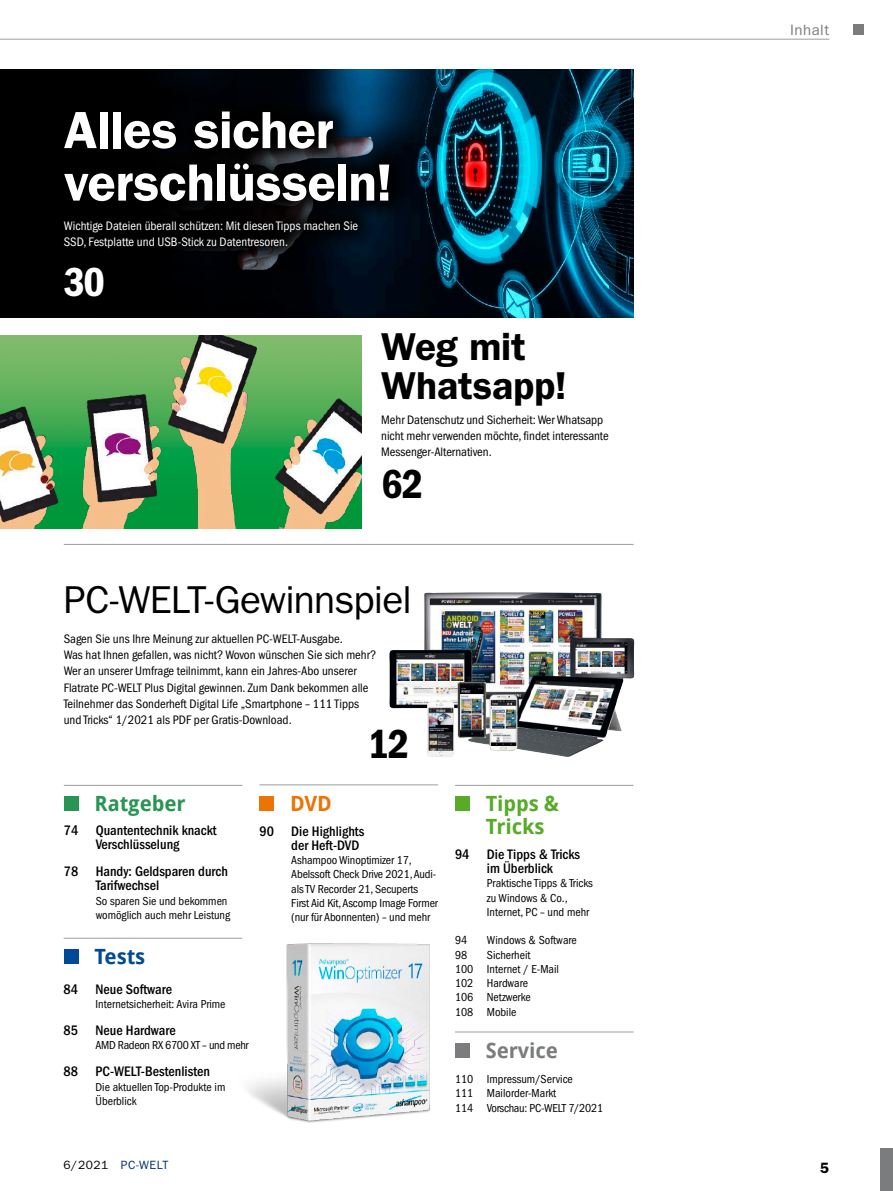
<style>
.page{position:relative;width:893px;height:1191px;background:#fff}
.page>*{position:absolute;margin:0;border:0;box-sizing:border-box;transform-origin:0 0}
.t1{font:600 52.5px/52.5px "ITC Franklin Gothic Std";letter-spacing:-.01em;color:#fff}
.t2{font:42px "ITC Franklin Gothic Std Dm Cd";color:#000}
.t3{font:42px "ITC Franklin Gothic Std Dm Cd";color:#fff}
.t4{font:39px "ITC Franklin Gothic Std";letter-spacing:-.025em;color:#000}
.t5{font:600 39px/39px "ITC Franklin Gothic Std";letter-spacing:-.005em;color:#000}
.t6{font:700 21px/22.5px "Droid Sans Pro";letter-spacing:-.005em;color:#57ab27}
.t7{font:700 21px "Droid Sans Pro";letter-spacing:-.005em;color:#289555}
.t8{font:700 21px "Droid Sans Pro";letter-spacing:-.005em;color:#7a7c7e}
.t9{font:700 21px "Droid Sans Pro";letter-spacing:-.005em;color:#004a98}
.t10{font:700 21px "Droid Sans Pro";color:#eb7404}
.t11{font:15px "ITC Franklin Gothic Std";letter-spacing:.035em;color:#7a7c7e}
.t12{font:600 15px "ITC Franklin Gothic Std";color:#000}
.t13{font:500 condensed 14.25px/14.2px "ITC Franklin Gothic Std";color:#000;text-align:center}
.t14{font:condensed 12.75px/16.2px "ITC Franklin Gothic Std";color:#000}
.t15{font:condensed 12.75px/16.2px "ITC Franklin Gothic Std";color:#fff}
.t16{font:condensed 12px/14.2px "ITC Franklin Gothic Std";color:#000}
.t17{font:condensed 12px "ITC Franklin Gothic Std";letter-spacing:-.025em;color:#000}
.t18{font:12px "ITC Franklin Gothic Std";letter-spacing:.04em;color:#00336d}
.s1{color:#000}
</style>
<div class="page">
<div style="left:880px;top:1148px;width:13px;height:43px;background:#7a7c7e"></div>
<div style="left:853px;top:24px;width:10px;height:11px;background:#7a7c7e"></div>
<hr style="left:0;top:39px;width:829px;height:1px;background:#9c9d9f">
<hr style="left:64px;top:544px;width:570px;height:1px;background:#9c9d9f">
<hr style="left:64px;top:785px;width:178px;height:1px;background:#9c9d9f">
<div style="left:64px;top:796px;width:15px;height:15px;background:#289555"></div>
<hr style="left:64px;top:937px;width:178px;height:1px;background:#9c9d9f">
<div style="left:64px;top:949px;width:15px;height:15px;background:#004a98"></div>
<hr style="left:455px;top:785px;width:179px;height:1px;background:#9c9d9f">
<div style="left:455px;top:796px;width:15px;height:15px;background:#57ab27"></div>
<hr style="left:455px;top:1031px;width:179px;height:1px;background:#9c9d9f">
<div style="left:455px;top:1043px;width:15px;height:14px;background:#7a7c7e"></div>
<hr style="left:259px;top:784px;width:179px;height:1px;background:#9c9d9f">
<div style="left:259px;top:795px;width:15px;height:15px;background:#eb7404"></div>
<img style="left:227px;top:937px;width:204px;height:186px">
<img style="left:389px;top:592px;width:245px;height:165px">
<div style="left:0;top:69px;width:634px;height:248px;background:#000"></div>
<img style="left:173px;top:69px;width:461px;height:248px">
<svg style="left:173px;top:87px;width:240px;height:184px"></svg>
<img style="left:0;top:335px;width:362px;height:194px">
<p class="t1" style="left:64px;top:104px;width:330px">Alles sicher verschlüsseln!</p>
<p class="t15" style="left:64px;top:217px;width:296px">Wichtige Dateien überall schützen: Mit diesen Tipps machen Sie<br>SSD, Festplatte und USB-Stick zu Datentresoren.</p>
<p class="t3" style="left:64px;top:258px;width:43px">30</p>
<p class="t5" style="left:381px;top:327px;width:187px">Weg mit<br>Whatsapp!</p>
<p class="t14" style="left:381px;top:411px;width:229px">Mehr Datenschutz und Sicherheit: Wer Whatsapp nicht mehr verwenden möchte, findet interessante<br>Messenger-Alternativen.</p>
<p class="t2" style="left:381px;top:460px;width:43px">62</p>
<p class="t4" style="left:64px;top:577px;width:349px">PC-WELT-Gewinnspiel</p>
<p class="t14" style="left:64px;top:631px;width:314px">Sagen Sie uns Ihre Meinung zur aktuellen PC-WELT-Ausgabe.<br>Was hat Ihnen gefallen, was nicht? Wovon wünschen Sie sich mehr?<br>Wer an unserer Umfrage teilnimmt, kann ein Jahres-Abo unserer Flatrate PC-WELT Plus Digital gewinnen. Zum Dank bekommen alle Teilnehmer das Sonderheft Digital Life „Smartphone – 111 Tipps und Tricks“ 1/2021 als PDF per Gratis-Download.</p>
<p class="t2" style="left:368px;top:720px;width:43px">12</p>
<p class="t7" style="left:95px;top:789px;width:93px">Ratgeber</p>
<p class="t13" style="left:64px;top:823px;width:154px">74 Quantentechnik knackt<br>Verschlüsselung</p>
<p class="t13" style="left:96px;top:864px;width:134px;text-align:left;text-indent:-32px">78 Handy: Geldsparen durch<br>Tarifwechsel</p>
<p class="t16" style="left:96px;top:893px;width:136px">So sparen Sie und bekommen womöglich auch mehr Leistung</p>
<p class="t9" style="left:94px;top:941px;width:52px">Tests</p>
<p class="t13" style="left:64px;top:982px;width:110px">84 Neue Software</p>
<p class="t16" style="left:96px;top:997px;width:132px">Internetsicherheit: Avira Prime</p>
<p class="t13" style="left:64px;top:1023px;width:114px">85 Neue Hardware</p>
<p class="t17" style="left:96px;top:1038px;width:155px">AMD Radeon RX 6700 XT – und mehr</p>
<p class="t13" style="left:64px;top:1064px;width:148px">88 PC-WELT-Bestenlisten</p>
<p class="t16" style="left:96px;top:1079px;width:131px">Die aktuellen Top-Produkte im<br>Überblick</p>
<p class="t6" style="left:486px;top:792px;width:75px">Tipps &amp;<br>Tricks</p>
<p class="t10" style="left:290px;top:788px;width:43px">DVD</p>
<p class="t13" style="left:291px;top:824px;width:75px;text-align:left;text-indent:-32px">90 Die Highlights der Heft-DVD</p>
<p class="t16" style="left:291px;top:853px;width:148px">Ashampoo Winoptimizer 17,<br>Abelssoft Check Drive 2021, Audi&shy;als TV Recorder 21, Secuperts<br>First Aid Kit, Ascomp Image Former (nur für Abonnenten) – und mehr</p>
<p class="t13" style="left:455px;top:847px;width:127px">94 Die Tipps &amp; Tricks im Überblick</p>
<p class="t16" style="left:487px;top:876px;width:108px">Praktische Tipps &amp; Tricks zu Windows &amp; Co.,<br>Internet, PC – und mehr</p>
<p class="t16" style="left:455px;top:933px;width:14px">94</p>
<p class="t16" style="left:487px;top:933px;width:92px">Windows &amp; Software</p>
<p class="t16" style="left:455px;top:947px;width:14px">98</p>
<p class="t16" style="left:455px;top:947px;width:105px;text-indent:32px">Sicherheit<br>100 Internet / E-Mail<br>102 Hardware<br>106 Netzwerke<br>108 Mobile</p>
<p class="t8" style="left:486px;top:1035px;width:74px">Service</p>
<p class="t16" style="left:455px;top:1072px;width:150px">110 Impressum/Service<br>111 Mailorder-Markt<br>114 Vorschau: PC-WELT 7/2021</p>
<p class="t11" style="left:790px;top:21px;width:41px">Inhalt</p>
<p class="t18" style="left:64px;top:1158px;width:106px"><span class="s1">6/2021</span> PC-WELT</p>
<p class="t12" style="left:820px;top:1158px;width:10px">5</p>
</div>
